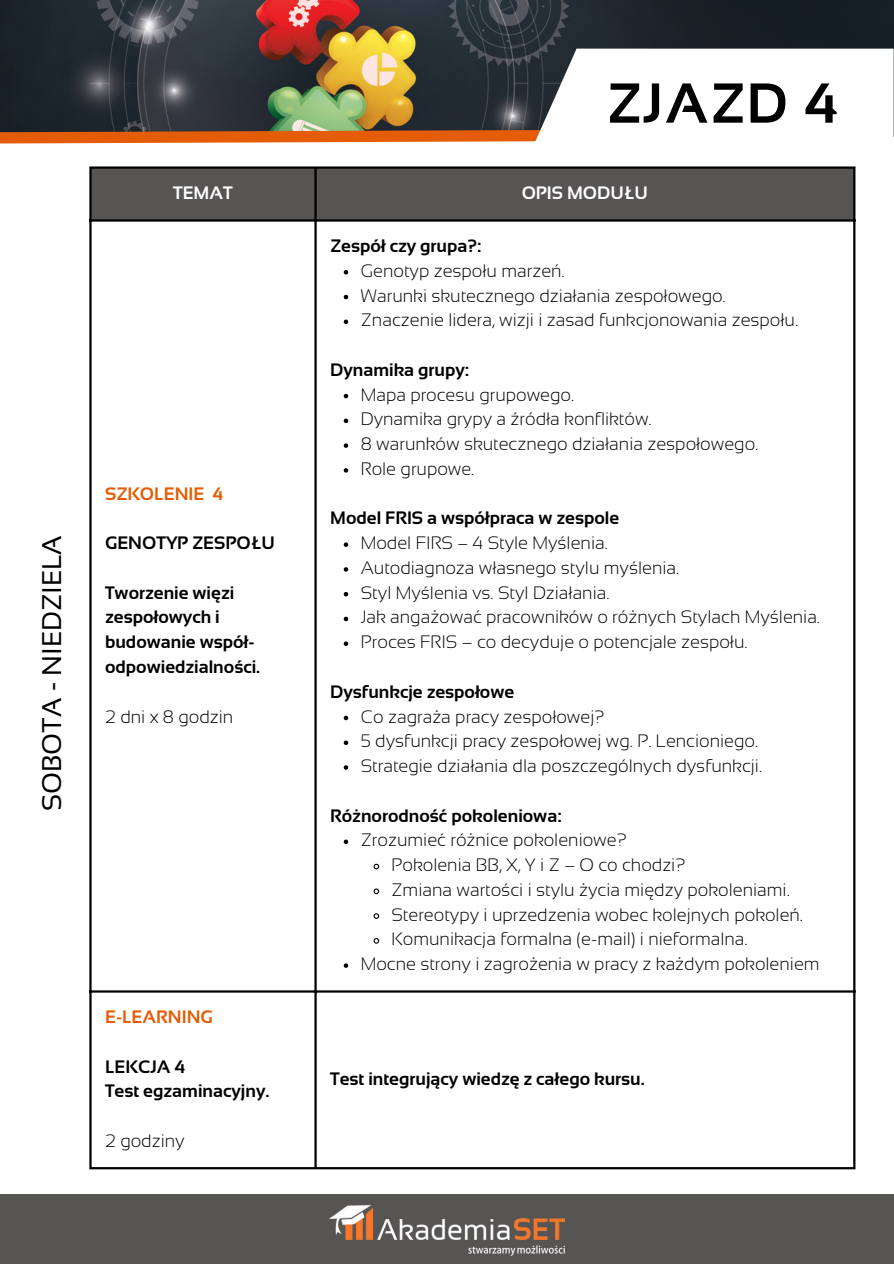
<style>
.page{position:relative;width:894px;height:1264px;background:#fff}
.page>*{position:absolute;margin:0;border:0;box-sizing:border-box;transform-origin:0 0}
.t1{font:700 56.1px "Sansation";letter-spacing:.035em;color:#000}
.t2{font:27px "Sansation";color:#000}
.t3{font:300 18px/24.8px "Sansation";color:#000}
.t4{font:700 18px/24.8px "Sansation";color:#000}
.t5{font:700 18px "Sansation";color:#e45c05}
.t6{font:700 18px "Sansation";color:#fff}
</style>
<div class="page">
<img style="left:0;top:0;width:893px;height:124px">
<svg style="left:0;top:124px;width:509px;height:20px;background:#a9612e"></svg>
<svg style="left:509px;top:49px;width:384px;height:301px"></svg>
<div style="left:0;top:1194px;width:893px;height:69px;background:#575454"></div>
<img style="left:329px;top:1204px;width:235px;height:51px">
<div style="left:92px;top:169px;width:761px;height:50px;background:#575454"></div>
<svg style="left:343px;top:270px;width:5px;height:4px"></svg>
<svg style="left:343px;top:295px;width:5px;height:4px"></svg>
<svg style="left:343px;top:319px;width:5px;height:5px"></svg>
<svg style="left:343px;top:394px;width:5px;height:4px"></svg>
<svg style="left:343px;top:418px;width:5px;height:5px"></svg>
<svg style="left:343px;top:443px;width:5px;height:5px"></svg>
<svg style="left:343px;top:468px;width:5px;height:4px"></svg>
<svg style="left:343px;top:542px;width:5px;height:5px"></svg>
<svg style="left:343px;top:567px;width:5px;height:4px"></svg>
<svg style="left:343px;top:592px;width:5px;height:4px"></svg>
<svg style="left:343px;top:616px;width:5px;height:5px"></svg>
<svg style="left:343px;top:641px;width:5px;height:5px"></svg>
<svg style="left:343px;top:715px;width:5px;height:5px"></svg>
<svg style="left:343px;top:740px;width:5px;height:5px"></svg>
<svg style="left:343px;top:765px;width:5px;height:4px"></svg>
<svg style="left:343px;top:839px;width:5px;height:5px"></svg>
<svg style="left:373px;top:863px;width:7px;height:7px"></svg>
<svg style="left:373px;top:888px;width:7px;height:7px"></svg>
<svg style="left:373px;top:913px;width:7px;height:6px"></svg>
<svg style="left:373px;top:938px;width:7px;height:6px"></svg>
<svg style="left:343px;top:963px;width:5px;height:4px"></svg>
<hr style="left:89px;top:169px;width:3px;height:998px;background:#000">
<hr style="left:314px;top:169px;width:2px;height:998px;background:#000">
<hr style="left:853px;top:169px;width:2px;height:998px;background:#000">
<hr style="left:89px;top:166px;width:766px;height:3px;background:#000">
<hr style="left:89px;top:219px;width:766px;height:3px;background:#000">
<hr style="left:89px;top:990px;width:766px;height:2px;background:#000">
<hr style="left:89px;top:1167px;width:766px;height:2px;background:#000">
<h2 class="t2" style="left:37px;top:811px;width:278px;rotate:-90deg">SOBOTA - NIEDZIELA</h2>
<h1 class="t1" style="left:606px;top:72px;width:232px">ZJAZD 4</h1>
<p class="t6" style="left:173px;top:183px;width:61px">TEMAT</p>
<p class="t6" style="left:521px;top:183px;width:128px">OPIS MODUŁU</p>
<p class="t5" style="left:105px;top:483px;width:119px">SZKOLENIE 4</p>
<p class="t4" style="left:105px;top:530px;width:171px">GENOTYP ZESPOŁU</p>
<p class="t4" style="left:105px;top:580px;width:157px">Tworzenie więzi zespołowych i budowanie współ&shy;odpowiedzialności.</p>
<p class="t3" style="left:105px;top:704px;width:130px">2 dni x 8 godzin</p>
<p class="t5" style="left:105px;top:1006px;width:109px">E-LEARNING</p>
<p class="t4" style="left:105px;top:1053px;width:166px">LEKCJA 4<br>Test egzaminacyjny.</p>
<p class="t3" style="left:105px;top:1128px;width:81px">2 godziny</p>
<p class="t4" style="left:330px;top:233px;width:153px">Zespół czy grupa?:</p>
<p class="t3" style="left:361px;top:258px;width:438px">Genotyp zespołu marzeń.<br>Warunki skutecznego działania zespołowego.<br>Znaczenie lidera, wizji i zasad funkcjonowania zespołu.</p>
<p class="t4" style="left:330px;top:357px;width:140px">Dynamika grupy:</p>
<p class="t3" style="left:361px;top:382px;width:399px">Mapa procesu grupowego.<br>Dynamika grypy a źródła konfliktów.<br>8 warunków skutecznego działania zespołowego.<br>Role grupowe.</p>
<p class="t4" style="left:330px;top:506px;width:290px">Model FRIS a współpraca w zespole</p>
<p class="t3" style="left:361px;top:530px;width:460px">Model FIRS – 4 Style Myślenia.<br>Autodiagnoza własnego stylu myślenia.<br>Styl Myślenia vs. Styl Działania.<br>Jak angażować pracowników o różnych Stylach Myślenia.<br>Proces FRIS – co decyduje o potencjale zespołu.</p>
<p class="t4" style="left:330px;top:679px;width:185px">Dysfunkcje zespołowe</p>
<p class="t3" style="left:361px;top:704px;width:402px">Co zagraża pracy zespołowej?<br>5 dysfunkcji pracy zespołowej wg. P. Lencioniego.<br>Strategie działania dla poszczególnych dysfunkcji.</p>
<p class="t4" style="left:330px;top:803px;width:233px">Różnorodność pokoleniowa:</p>
<p class="t3" style="left:361px;top:827px;width:267px">Zrozumieć różnice pokoleniowe?</p>
<p class="t3" style="left:391px;top:852px;width:295px">Pokolenia BB, X, Y i Z – O co chodzi?</p>
<p class="t3" style="left:391px;top:877px;width:400px">Zmiana wartości i stylu życia między pokoleniami.</p>
<p class="t3" style="left:391px;top:902px;width:413px">Stereotypy i uprzedzenia wobec kolejnych pokoleń.</p>
<p class="t3" style="left:391px;top:926px;width:357px">Komunikacja formalna (e-mail) i nieformalna.</p>
<p class="t3" style="left:361px;top:951px;width:460px">Mocne strony i zagrożenia w pracy z każdym pokoleniem</p>
<p class="t4" style="left:330px;top:1066px;width:316px">Test integrujący wiedzę z całego kursu.</p>
</div>
